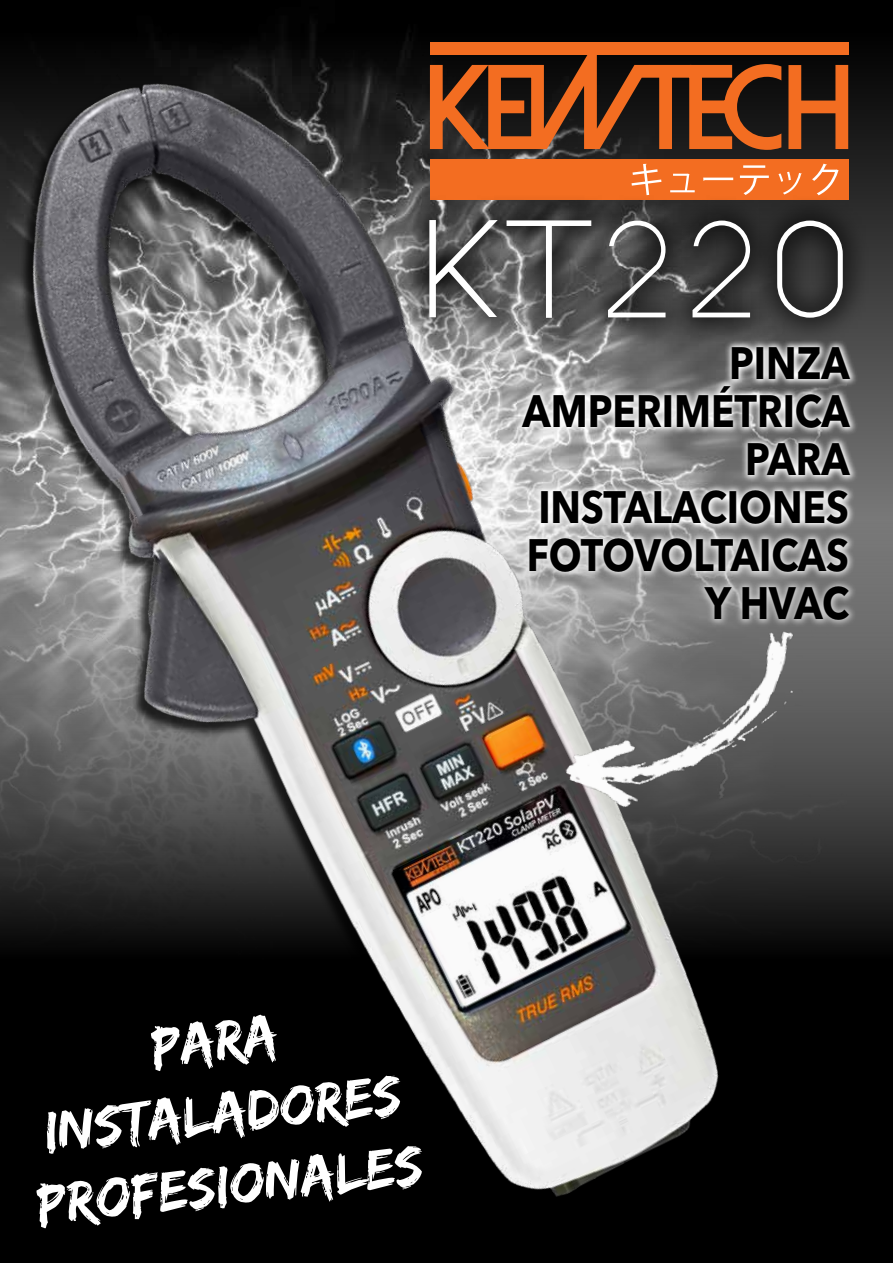
<style>
.page{position:relative;width:893px;height:1263px;background:#fff}
.page>*{position:absolute;margin:0;border:0;box-sizing:border-box;transform-origin:0 0}
.t1{font:138.3px "Alcubierre";letter-spacing:.035em;color:#fff;scale:1.1 1}
.t2{font:58.5px/72.2px "Edo SZ";color:#fff;text-align:center}
.t3{font:700 45px/48px "Avenir Next LT Pro";color:#000;text-align:right;scale:.86 1}
</style>
<div class="page">
<svg style="left:867px;top:521px;width:26px;height:742px;background:#2d2d2d"></svg>
<img style="left:0;top:0;width:867px;height:1263px">
<img style="left:529px;top:558px;width:328px;height:328px">
<svg style="left:631px;top:164px;width:30px;height:31px"></svg>
<svg style="left:670px;top:174px;width:25px;height:18px"></svg>
<svg style="left:703px;top:178px;width:30px;height:3px"></svg>
<svg style="left:740px;top:165px;width:29px;height:30px"></svg>
<svg style="left:778px;top:172px;width:24px;height:22px"></svg>
<svg style="left:812px;top:164px;width:27px;height:31px"></svg>
<h1 class="t1" style="left:420px;top:189px;width:393px">KT220</h1>
<p class="t3" style="left:523px;top:339px;width:382px">PINZA<br>AMPERIMÉTRICA<br>PARA<br>INSTALACIONES<br>FOTOVOLTAICAS<br>Y HVAC</p>
<h2 class="t2" style="left:19px;top:1023px;width:389px;rotate:-6deg">Para instaladores prOfesionales</h2>
</div>
